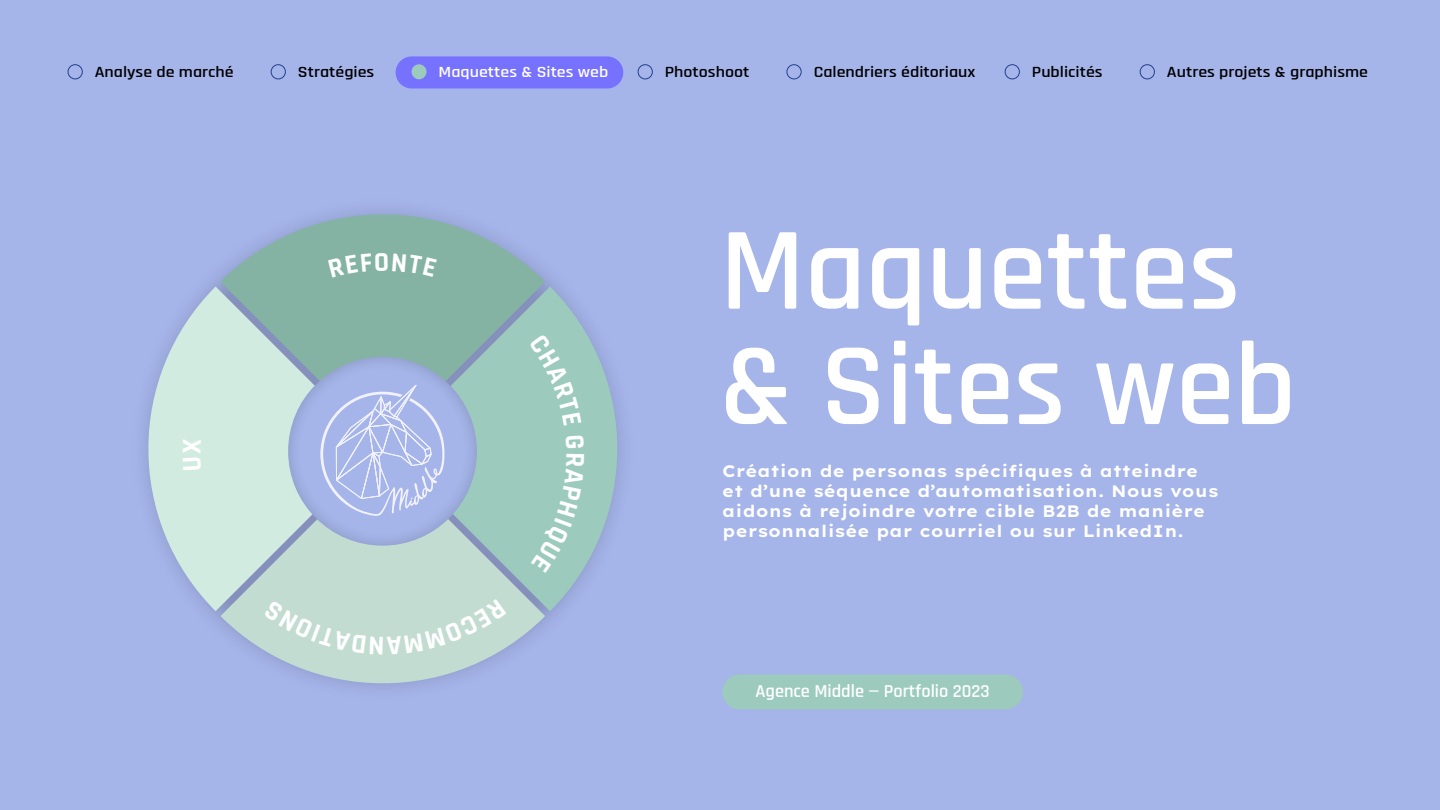
<style>
.page{position:relative;width:1440px;height:810px;background:#a5b4e9}
.page>*{position:absolute;margin:0;border:0;box-sizing:border-box;transform-origin:0 0}
.t1{font:600 118.8px/115.4px "Rajdhani";color:#fff}
.t2{font:600 18.38px "Rajdhani";color:#fff}
.t3{font:700 16.58px/20px "Lexend Exa";color:#fff}
.t4{font:600 15.75px "Rajdhani";color:#000;scale:1.14 1}
.t5{font:600 15.75px "Rajdhani";color:#fff;scale:1.14 1}
</style>
<div class="page">
<div style="left:638px;top:64px;width:15px;height:15px;border:1px solid #25408f;border-radius:50%"></div>
<div style="left:787px;top:64px;width:15px;height:15px;border:1px solid #25408f;border-radius:50%"></div>
<div style="left:1005px;top:64px;width:15px;height:15px;border:1px solid #25408f;border-radius:50%"></div>
<div style="left:1140px;top:64px;width:15px;height:15px;border:1px solid #25408f;border-radius:50%"></div>
<div style="left:271px;top:64px;width:15px;height:15px;border:1px solid #25408f;border-radius:50%"></div>
<div style="left:722px;top:674px;width:301px;height:35px;background:#9ccbbd;border-radius:17px"></div>
<div style="left:396px;top:56px;width:227px;height:33px;background:#7671ff;border-radius:16px"></div>
<div style="left:412px;top:64px;width:15px;height:15px;background:#9ccbbd;border-radius:50%"></div>
<div style="left:68px;top:64px;width:15px;height:15px;border:1px solid #25408f;border-radius:50%"></div>
<svg style="left:144px;top:287px;width:144px;height:324px;fill:#d1ebe0"></svg>
<svg style="left:220px;top:454px;width:325px;height:235px"></svg>
<svg style="left:220px;top:210px;width:325px;height:234px;fill:#84b3a4"></svg>
<svg style="left:388px;top:287px;width:235px;height:324px;fill:#9ccbbd"></svg>
<div style="left:288px;top:357px;width:189px;height:189px;background:linear-gradient(to right,#a0b0e2,#a0afe1);border-radius:50%"></div>
<svg style="left:320px;top:384px;width:125px;height:132px"></svg>
<svg style="left:183px;top:440px;width:18px;height:30px"></svg>
<div style="left:264px;top:599px;width:242px;height:56px;background:#c3dcd2"></div>
<div style="left:328px;top:253px;width:109px;height:25px;background:#84b3a4"></div>
<div style="left:529px;top:334px;width:53px;height:92px;background:#9ccbbd"></div>
<div style="left:531px;top:436px;width:53px;height:137px;background:#9ccbbd"></div>
<p class="t4" style="left:95px;top:63px;width:123px">Analyse de marché</p>
<p class="t5" style="left:439px;top:63px;width:150px">Maquettes &amp; Sites web</p>
<p class="t4" style="left:298px;top:63px;width:69px">Stratégies</p>
<p class="t4" style="left:665px;top:63px;width:76px">Photoshoot</p>
<p class="t4" style="left:814px;top:63px;width:143px">Calendriers éditoriaux</p>
<p class="t4" style="left:1032px;top:63px;width:64px">Publicités</p>
<p class="t4" style="left:1167px;top:63px;width:178px">Autres projets &amp; graphisme</p>
<h1 class="t1" style="left:720px;top:217px;width:578px">Maquettes &amp; Sites web</h1>
<p class="t3" style="left:722px;top:460px;width:498px">Création de personas spécifiques à atteindre et d’une séquence d’automatisation. Nous vous aidons à rejoindre votre cible B2B de manière personnalisée par courriel ou sur LinkedIn.</p>
<p class="t2" style="left:756px;top:681px;width:236px">Agence Middle — Portfolio 2023</p>
</div>
